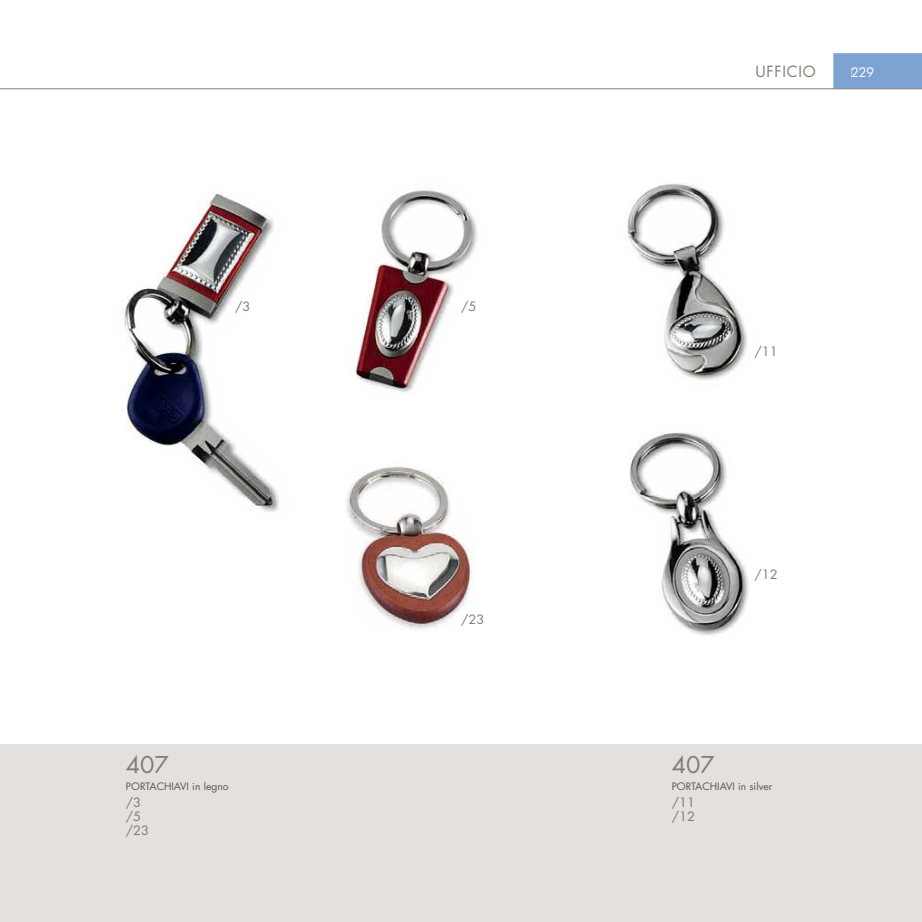
<style>
.page{position:relative;width:922px;height:922px;background:#fff}
.page>*{position:absolute;margin:0;border:0;box-sizing:border-box;transform-origin:0 0}
.t1{font:22.5px "Futura";color:#837b74}
.t2{font:15px "Futura";letter-spacing:.05em;color:#837b74}
.t3{font:12.5px/13.8px "Futura";color:#837b74}
.t4{font:12.5px "Futura";color:#fff}
.t5{font:10px "Futura";color:#58595b}
</style>
<div class="page">
<svg style="left:833px;top:53px;width:88px;height:36px;background:#7ea3d1"></svg>
<div style="left:851px;top:68px;width:22px;height:10px;background:#7da3d3"></div>
<div style="left:0;top:744px;width:921px;height:177px;background:#e3e0de"></div>
<hr style="left:0;top:89px;width:921px;height:1px;background:#837b74">
<img style="left:353px;top:190px;width:124px;height:204px">
<img style="left:124px;top:193px;width:155px;height:319px">
<img style="left:627px;top:183px;width:120px;height:197px">
<img style="left:630px;top:432px;width:119px;height:204px">
<img style="left:346px;top:466px;width:127px;height:163px">
<p class="t3" style="left:235px;top:301px;width:17px">/3</p>
<p class="t3" style="left:461px;top:301px;width:17px">/5</p>
<h1 class="t1" style="left:126px;top:753px;width:45px">407</h1>
<p class="t5" style="left:126px;top:781px;width:104px">PORTACHIAVI in legno</p>
<p class="t3" style="left:126px;top:796px;width:25px">/3 /5 /23</p>
<p class="t3" style="left:461px;top:613px;width:25px">/23</p>
<h2 class="t2" style="left:755px;top:64px;width:61px">UFFICIO</h2>
<p class="t4" style="left:850px;top:67px;width:25px">229</p>
<p class="t3" style="left:754px;top:345px;width:25px">/11</p>
<p class="t3" style="left:754px;top:568px;width:25px">/12</p>
<h1 class="t1" style="left:671px;top:753px;width:45px">407</h1>
<p class="t5" style="left:671px;top:781px;width:102px">PORTACHIAVI in silver</p>
<p class="t3" style="left:671px;top:796px;width:25px">/11 /12</p>
</div>
